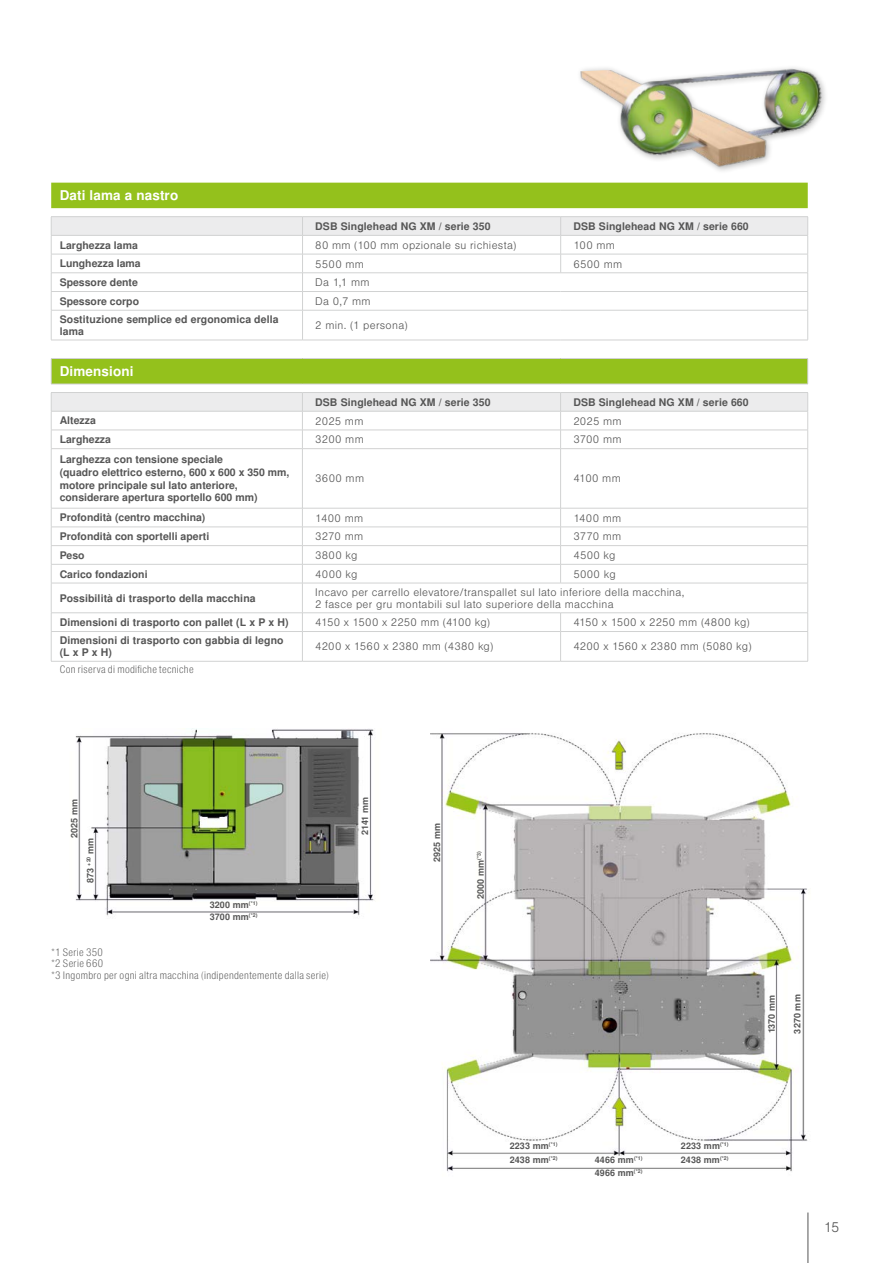
<style>
.page{position:relative;width:893px;height:1263px;background:#fff}
.page>*{position:absolute;margin:0;border:0;box-sizing:border-box;transform-origin:0 0}
.t1{font:700 13.5px "Nimbus San LOT";letter-spacing:.01em;color:#fff}
.t2{font:300 13.5px "Nimbus San LOT";color:#565656}
.t3{font:700 10.5px/12.6px "Nimbus San LOT";color:#565656}
.t4{font:300 10.5px/12px "Nimbus San LOT";letter-spacing:.03em;color:#565656}
.t5{font:10.5px/11.2px "Nimbus San LOT Lig Con";letter-spacing:.03em;color:#565656}
.t6{font:300 10.5px "Nimbus San LOT";letter-spacing:.01em;color:#565656}
.t7{font:700 9px/15.9px "Nimbus San LOT";letter-spacing:.01em;color:#565656}
</style>
<div class="page">
<hr style="left:808px;top:1212px;width:1px;height:51px;background:#565656">
<img style="left:580px;top:67px;width:245px;height:104px">
<img style="left:431px;top:733px;width:377px;height:439px">
<img style="left:75px;top:729px;width:299px;height:187px">
<div style="left:51px;top:358px;width:757px;height:26px;background:#94c11c"></div>
<svg style="left:807px;top:359px;width:1px;height:25px"></svg>
<hr style="left:51px;top:449px;width:1px;height:59px;background:#d1d2d2">
<hr style="left:302px;top:449px;width:1px;height:59px;background:#d1d2d2">
<hr style="left:560px;top:449px;width:1px;height:59px;background:#d1d2d2">
<hr style="left:807px;top:449px;width:1px;height:59px;background:#d1d2d2">
<svg style="left:51px;top:509px;width:1px;height:74px"></svg>
<svg style="left:302px;top:509px;width:1px;height:74px"></svg>
<svg style="left:807px;top:509px;width:1px;height:74px"></svg>
<hr style="left:51px;top:583px;width:1px;height:30px;background:#d1d2d2">
<hr style="left:302px;top:583px;width:1px;height:30px;background:#d1d2d2">
<svg style="left:51px;top:613px;width:1px;height:48px"></svg>
<svg style="left:302px;top:613px;width:1px;height:48px"></svg>
<svg style="left:807px;top:613px;width:1px;height:48px"></svg>
<hr style="left:51px;top:661px;width:251px;height:1px;background:#d1d2d2">
<hr style="left:302px;top:661px;width:259px;height:1px;background:#d1d2d2">
<hr style="left:561px;top:661px;width:247px;height:1px;background:#d1d2d2">
<hr style="left:51px;top:358px;width:251px;height:1px;background:#d1d2d2">
<hr style="left:302px;top:358px;width:259px;height:1px;background:#d1d2d2">
<hr style="left:561px;top:358px;width:247px;height:1px;background:#d1d2d2">
<hr style="left:51px;top:384px;width:251px;height:1px;background:#d1d2d2">
<hr style="left:302px;top:384px;width:259px;height:1px;background:#d1d2d2">
<hr style="left:561px;top:384px;width:247px;height:1px;background:#d1d2d2">
<hr style="left:51px;top:448px;width:251px;height:1px;background:#d1d2d2">
<hr style="left:302px;top:448px;width:259px;height:1px;background:#d1d2d2">
<hr style="left:561px;top:448px;width:247px;height:1px;background:#d1d2d2">
<hr style="left:51px;top:508px;width:251px;height:1px;background:#d1d2d2">
<hr style="left:302px;top:508px;width:259px;height:1px;background:#d1d2d2">
<hr style="left:561px;top:508px;width:247px;height:1px;background:#d1d2d2">
<hr style="left:51px;top:527px;width:251px;height:1px;background:#d1d2d2">
<hr style="left:302px;top:527px;width:259px;height:1px;background:#d1d2d2">
<hr style="left:561px;top:527px;width:247px;height:1px;background:#d1d2d2">
<hr style="left:51px;top:545px;width:251px;height:1px;background:#d1d2d2">
<hr style="left:302px;top:545px;width:259px;height:1px;background:#d1d2d2">
<hr style="left:561px;top:545px;width:247px;height:1px;background:#d1d2d2">
<hr style="left:51px;top:564px;width:251px;height:1px;background:#d1d2d2">
<hr style="left:302px;top:564px;width:259px;height:1px;background:#d1d2d2">
<hr style="left:561px;top:564px;width:247px;height:1px;background:#d1d2d2">
<hr style="left:51px;top:583px;width:251px;height:1px;background:#d1d2d2">
<hr style="left:302px;top:583px;width:259px;height:1px;background:#d1d2d2">
<hr style="left:561px;top:583px;width:247px;height:1px;background:#d1d2d2">
<hr style="left:51px;top:612px;width:251px;height:1px;background:#d1d2d2">
<hr style="left:302px;top:612px;width:259px;height:1px;background:#d1d2d2">
<hr style="left:561px;top:612px;width:247px;height:1px;background:#d1d2d2">
<hr style="left:51px;top:631px;width:251px;height:1px;background:#d1d2d2">
<hr style="left:302px;top:631px;width:259px;height:1px;background:#d1d2d2">
<hr style="left:561px;top:631px;width:247px;height:1px;background:#d1d2d2">
<svg style="left:51px;top:359px;width:1px;height:25px"></svg>
<svg style="left:51px;top:392px;width:757px;height:56px"></svg>
<svg style="left:560px;top:509px;width:1px;height:74px"></svg>
<hr style="left:807px;top:583px;width:1px;height:30px;background:#d1d2d2">
<svg style="left:560px;top:613px;width:1px;height:48px"></svg>
<div style="left:51px;top:183px;width:757px;height:25px;background:#94c11c"></div>
<hr style="left:807px;top:310px;width:1px;height:30px;background:#d1d2d2">
<hr style="left:51px;top:310px;width:1px;height:30px;background:#d1d2d2">
<hr style="left:302px;top:310px;width:1px;height:30px;background:#d1d2d2">
<hr style="left:51px;top:216px;width:252px;height:1px;background:#d1d2d2">
<hr style="left:303px;top:216px;width:258px;height:1px;background:#d1d2d2">
<hr style="left:561px;top:216px;width:247px;height:1px;background:#d1d2d2">
<hr style="left:51px;top:310px;width:252px;height:1px;background:#d1d2d2">
<hr style="left:303px;top:310px;width:258px;height:1px;background:#d1d2d2">
<hr style="left:561px;top:310px;width:247px;height:1px;background:#d1d2d2">
<hr style="left:51px;top:340px;width:252px;height:1px;background:#d1d2d2">
<hr style="left:303px;top:340px;width:258px;height:1px;background:#d1d2d2">
<hr style="left:561px;top:340px;width:247px;height:1px;background:#d1d2d2">
<svg style="left:51px;top:217px;width:757px;height:93px"></svg>
<p class="t1" style="left:60px;top:188px;width:120px">Dati lama a nastro</p>
<p class="t3" style="left:315px;top:220px;width:177px">DSB Singlehead NG XM / serie 350</p>
<p class="t3" style="left:573px;top:220px;width:177px">DSB Singlehead NG XM / serie 660</p>
<p class="t3" style="left:60px;top:239px;width:80px">Larghezza lama</p>
<p class="t4" style="left:315px;top:239px;width:203px">80 mm (100 mm opzionale su richiesta)</p>
<p class="t4" style="left:573px;top:239px;width:43px">100 mm</p>
<p class="t3" style="left:60px;top:258px;width:83px">Lunghezza lama</p>
<p class="t4" style="left:315px;top:258px;width:50px">5500 mm</p>
<p class="t4" style="left:573px;top:258px;width:50px">6500 mm</p>
<p class="t3" style="left:60px;top:276px;width:80px">Spessore dente</p>
<p class="t4" style="left:315px;top:277px;width:56px">Da 1,1 mm</p>
<p class="t3" style="left:60px;top:295px;width:81px">Spessore corpo</p>
<p class="t4" style="left:315px;top:295px;width:57px">Da 0,7 mm</p>
<p class="t3" style="left:60px;top:314px;width:220px;line-height:12px">Sostituzione semplice ed ergonomica della lama</p>
<p class="t4" style="left:315px;top:320px;width:94px">2 min. (1 persona)</p>
<p class="t1" style="left:60px;top:363px;width:75px">Dimensioni</p>
<p class="t3" style="left:315px;top:396px;width:177px">DSB Singlehead NG XM / serie 350</p>
<p class="t3" style="left:573px;top:396px;width:177px">DSB Singlehead NG XM / serie 660</p>
<p class="t3" style="left:60px;top:415px;width:38px">Altezza</p>
<p class="t4" style="left:315px;top:415px;width:50px">2025 mm</p>
<p class="t4" style="left:573px;top:415px;width:50px">2025 mm</p>
<p class="t3" style="left:60px;top:434px;width:53px">Larghezza</p>
<p class="t4" style="left:315px;top:434px;width:50px">3200 mm</p>
<p class="t4" style="left:573px;top:434px;width:50px">3700 mm</p>
<p class="t3" style="left:60px;top:454px;width:231px">Larghezza con tensione speciale<br>(quadro elettrico esterno, 600 x 600 x 350 mm, motore principale sul lato anteriore, considerare apertura sportello 600 mm)</p>
<p class="t4" style="left:315px;top:473px;width:50px">3600 mm</p>
<p class="t4" style="left:573px;top:473px;width:49px">4100 mm</p>
<p class="t3" style="left:60px;top:512px;width:147px">Profondità (centro macchina)</p>
<p class="t4" style="left:315px;top:512px;width:50px">1400 mm</p>
<p class="t4" style="left:573px;top:512px;width:50px">1400 mm</p>
<p class="t3" style="left:60px;top:531px;width:151px">Profondità con sportelli aperti</p>
<p class="t4" style="left:315px;top:531px;width:50px">3270 mm</p>
<p class="t4" style="left:573px;top:531px;width:49px">3770 mm</p>
<p class="t3" style="left:60px;top:549px;width:27px">Peso</p>
<p class="t4" style="left:315px;top:550px;width:44px">3800 kg</p>
<p class="t4" style="left:573px;top:550px;width:44px">4500 kg</p>
<p class="t3" style="left:60px;top:568px;width:89px">Carico fondazioni</p>
<p class="t4" style="left:315px;top:568px;width:44px">4000 kg</p>
<p class="t4" style="left:573px;top:568px;width:44px">5000 kg</p>
<p class="t3" style="left:60px;top:592px;width:197px">Possibilità di trasporto della macchina</p>
<p class="t4" style="left:315px;top:586px;width:371px">Incavo per carrello elevatore/transpallet sul lato inferiore della macchina,<br>2 fasce per gru montabili sul lato superiore della macchina</p>
<p class="t3" style="left:60px;top:616px;width:230px">Dimensioni di trasporto con pallet (L x P x H)</p>
<p class="t6" style="left:315px;top:616px;width:177px">4150 x 1500 x 2250 mm (4100 kg)</p>
<p class="t4" style="left:573px;top:617px;width:178px">4150 x 1500 x 2250 mm (4800 kg)</p>
<p class="t3" style="left:60px;top:635px;width:225px;line-height:12px">Dimensioni di trasporto con gabbia di legno (L x P x H)</p>
<p class="t4" style="left:315px;top:641px;width:180px">4200 x 1560 x 2380 mm (4380 kg)</p>
<p class="t4" style="left:573px;top:641px;width:180px">4200 x 1560 x 2380 mm (5080 kg)</p>
<p class="t5" style="left:60px;top:664px;width:135px">Con riserva di modifiche tecniche</p>
<p class="t7" style="left:67px;top:883px;width:86px;text-indent:45px;rotate:-90deg">2025 mm<br>873 <sup>+20</sup> mm</p>
<p class="t7" style="left:357px;top:835px;width:39px;rotate:-90deg">2141 mm</p>
<p class="t7" style="left:210px;top:897px;width:49px">3200 mm<sup>(*1)</sup></p>
<p class="t7" style="left:210px;top:909px;width:49px">3700 mm<sup>(*2)</sup></p>
<p class="t5" style="left:51px;top:947px;width:279px">*1 Serie 350<br>*2 Serie 660<br>*3 Ingombro per ogni altra macchina (indipendentemente dalla serie)</p>
<p class="t7" style="left:429px;top:862px;width:41px;rotate:-90deg">2925 mm</p>
<p class="t7" style="left:473px;top:899px;width:49px;rotate:-90deg">2000 mm<sup>(*3)</sup></p>
<p class="t7" style="left:764px;top:1033px;width:40px;rotate:-90deg">1370 mm</p>
<p class="t7" style="left:790px;top:1033px;width:41px;rotate:-90deg">3270 mm</p>
<p class="t7" style="left:510px;top:1138px;width:49px">2233 mm<sup>(*1)</sup></p>
<p class="t7" style="left:681px;top:1138px;width:49px">2233 mm<sup>(*1)</sup></p>
<p class="t7" style="left:510px;top:1152px;width:49px">2438 mm<sup>(*2)</sup></p>
<p class="t7" style="left:681px;top:1152px;width:49px">2438 mm<sup>(*2)</sup></p>
<p class="t7" style="left:595px;top:1154px;width:49px;line-height:12.5px">4466 mm<sup>(*1)<br></sup>4966 mm<sup>(*2)</sup></p>
<p class="t2" style="left:824px;top:1219px;width:17px">15</p>
</div>
